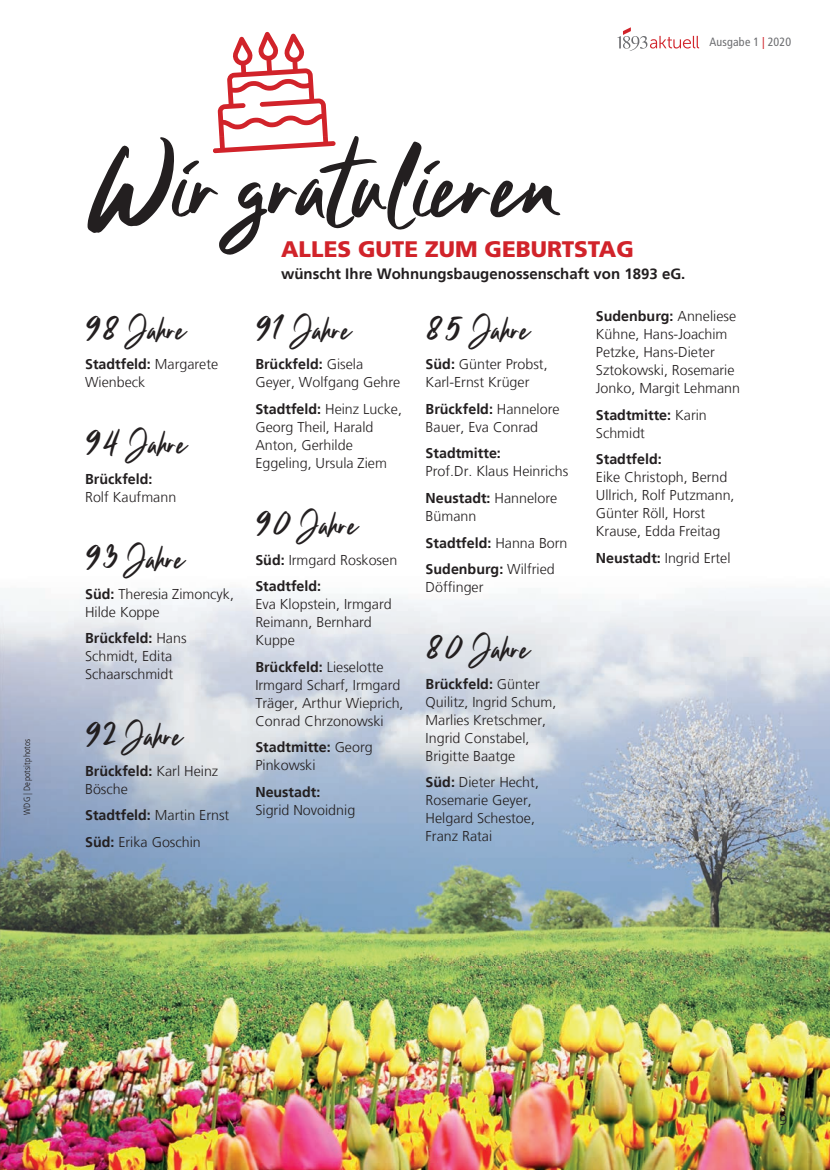
<style>
.page{position:relative;width:830px;height:1170px;background:#fff}
.page>*{position:absolute;margin:0;border:0;box-sizing:border-box;transform-origin:0 0}
.t1{font:97.5px "Clattering";color:#040000}
.t2{font:30px "Clattering";color:#231f20}
.t3{font:900 22.5px "Frutiger LT Std";color:#d1232a}
.t4{font:700 15px "Frutiger LT";color:#231f20}
.t5{font:300 14.25px/18px "Frutiger LT";color:#231f20}
.t6{font:700 14.25px "Frutiger LT";color:#231f20}
.t7{font:condensed 12px "Frutiger LT";letter-spacing:.015em;color:#6c6d70}
.t8{font:300 condensed 9px "Frutiger LT";letter-spacing:.025em;color:#231f20}
.s1{color:#d1232a}
.s2{font-weight:700}
</style>
<div class="page">
<img style="left:0;top:588px;width:829px;height:581px">
<svg style="left:213px;top:32px;width:122px;height:121px"></svg>
<svg style="left:617px;top:27px;width:81px;height:24px"></svg>
<p class="t8" style="left:22px;top:815px;width:78px;rotate:-90deg">WDG | Depotsitphotos</p>
<p class="t7" style="left:709px;top:35px;width:83px">Ausgabe 1 <span class="s1">|</span> 2020</p>
<h1 class="t1" style="left:87px;top:125px;width:475px">Wir gratulieren</h1>
<h3 class="t3" style="left:281px;top:235px;width:354px">ALLES GUTE ZUM GEBURTSTAG</h3>
<p class="t4" style="left:281px;top:265px;width:405px">wünscht Ihre Wohnungsbaugenossenschaft von 1893 eG.</p>
<h2 class="t2" style="left:85px;top:311px;width:101px">98 Jahre</h2>
<p class="t5" style="left:85px;top:355px;width:135px"><span class="s2">Stadtfeld:</span> Margarete<br>Wienbeck</p>
<h2 class="t2" style="left:85px;top:425px;width:102px">94 Jahre</h2>
<p class="t6" style="left:85px;top:470px;width:69px">Brückfeld:</p>
<p class="t5" style="left:85px;top:488px;width:93px">Rolf Kaufmann</p>
<h2 class="t2" style="left:85px;top:540px;width:100px">93 Jahre</h2>
<p class="t5" style="left:85px;top:584px;width:150px"><span class="s2">Süd:</span> Theresia Zimoncyk,<br>Hilde Koppe</p>
<p class="t5" style="left:85px;top:629px;width:103px"><span class="s2">Brückfeld:</span> Hans<br>Schmidt, Edita<br>Schaarschmidt</p>
<h2 class="t2" style="left:85px;top:717px;width:98px">92 Jahre</h2>
<p class="t5" style="left:85px;top:762px;width:135px"><span class="s2">Brückfeld:</span> Karl Heinz<br>Bösche</p>
<p class="t5" style="left:85px;top:802px;width:146px;line-height:26.5px"><span class="s2">Stadtfeld:</span> Martin Ernst<br><span class="s2">Süd:</span> Erika Goschin</p>
<h2 class="t2" style="left:255px;top:311px;width:96px">91 Jahre</h2>
<p class="t5" style="left:255px;top:355px;width:146px"><span class="s2">Brückfeld:</span> Gisela<br>Geyer, Wolfgang Gehre</p>
<p class="t5" style="left:255px;top:400px;width:148px"><span class="s2">Stadtfeld:</span> Heinz Lucke,<br>Georg Theil, Harald<br>Anton, Gerhilde<br>Eggeling, Ursula Ziem</p>
<h2 class="t2" style="left:255px;top:506px;width:103px">90 Jahre</h2>
<p class="t5" style="left:255px;top:546px;width:143px;line-height:26.5px"><span class="s2">Süd:</span> Irmgard Roskosen<br><span class="s2">Stadtfeld:</span></p>
<p class="t5" style="left:255px;top:595px;width:138px">Eva Klop stein, Irmgard<br>Reimann, Bernhard<br>Kuppe</p>
<p class="t5" style="left:255px;top:657px;width:150px"><span class="s2">Brückfeld:</span> Lieselotte<br>Irmgard Scharf, Irmgard<br>Träger, Arthur Wieprich,<br>Conrad Chrzonowski</p>
<p class="t5" style="left:255px;top:738px;width:119px"><span class="s2">Stadtmitte:</span> Georg<br>Pinkowski</p>
<p class="t6" style="left:255px;top:783px;width:66px">Neustadt:</p>
<p class="t5" style="left:255px;top:800px;width:101px">Sigrid Novoidnig</p>
<h2 class="t2" style="left:425px;top:311px;width:105px">85 Jahre</h2>
<p class="t5" style="left:425px;top:355px;width:123px"><span class="s2">Süd:</span> Günter Probst,<br>Karl-Ernst Krüger</p>
<p class="t5" style="left:425px;top:400px;width:135px"><span class="s2">Brückfeld:</span> Hannelore<br>Bauer, Eva Conrad</p>
<p class="t6" style="left:425px;top:445px;width:77px">Stadtmitte:</p>
<p class="t5" style="left:425px;top:458px;width:144px;line-height:26.5px">Prof.Dr. Klaus Heinrichs<br><span class="s2">Neustadt:</span> Hannelore</p>
<p class="t5" style="left:425px;top:503px;width:143px;line-height:26.5px">Bümann<br><span class="s2">Stadtfeld:</span> Hanna Born<br><span class="s2">Sudenburg:</span> Wilfried</p>
<p class="t5" style="left:425px;top:578px;width:59px">Döffinger</p>
<h2 class="t2" style="left:425px;top:630px;width:105px">80 Jahre</h2>
<p class="t5" style="left:425px;top:674px;width:132px"><span class="s2">Brückfeld:</span> Günter<br>Quilitz, Ingrid Schum,<br>Marlies Kretschmer,<br>In grid Constabel,<br>Brigitte Baatge</p>
<p class="t5" style="left:425px;top:773px;width:115px"><span class="s2">Süd:</span> Dieter Hecht,<br>Rosemarie Geyer,<br>Helgard Schestoe,<br>Franz Ratai</p>
<p class="t5" style="left:595px;top:307px;width:146px"><span class="s2">Sudenburg:</span> Anneliese<br>Kühne, Hans-Joachim<br>Petzke, Hans-Dieter<br>Sztokowski, Rosemarie<br>Jonko, Margit Lehmann</p>
<p class="t5" style="left:595px;top:406px;width:112px"><span class="s2">Stadtmitte:</span> Karin<br>Schmidt</p>
<p class="t6" style="left:595px;top:451px;width:67px">Stadtfeld:</p>
<p class="t5" style="left:595px;top:468px;width:140px">Eike Christoph, Bernd<br>Ullrich, Rolf Putzmann,<br>Günter Röll, Horst<br>Krause, Edda Freitag</p>
<p class="t5" style="left:595px;top:549px;width:136px"><span class="s2">Neustadt:</span> Ingrid Ertel</p>
<p class="t5" style="left:779px;top:1111px;width:9px">9</p>
</div>
